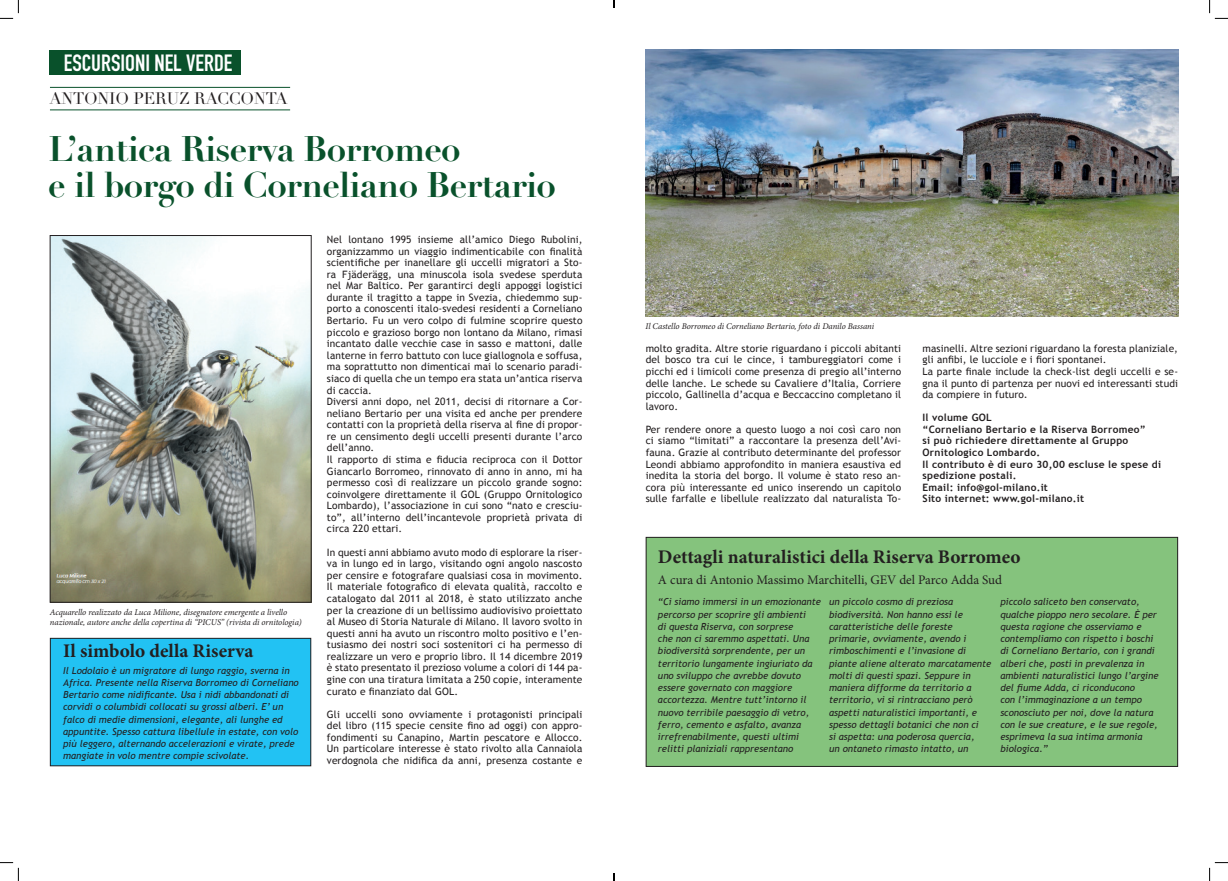
<style>
.page{position:relative;width:1228px;height:881px;background:#fff}
.page>*{position:absolute;margin:0;border:0;box-sizing:border-box;transform-origin:0 0}
.t1{font:700 35px "Didot LT Std";letter-spacing:-.02em;color:#09512b}
.t2{font:700 23.19px "DIN Condensed";color:#fff}
.t3{font:700 19.25px "Minion Pro";color:#231f20}
.t4{font:16.36px "Didot LT Std";letter-spacing:-.01em;color:#231f20}
.t5{font:13.12px "Minion Pro";letter-spacing:-.005em;color:#231f20}
.t6{font:10.15px/11.5px "Trebuchet MS";letter-spacing:.01em;color:#231f20;text-align:justify}
.t7{font:700 10.15px/11.5px "Trebuchet MS";letter-spacing:.025em;color:#231f20}
.t8{font:italic 9.62px/12.2px "Trebuchet MS";color:#231f20}
.t9{font:italic 8.75px "Minion Pro";letter-spacing:-.005em;color:#231f20}
.s1{font-style:italic}
</style>
<div class="page">
<hr style="left:50px;top:87px;width:240px;height:1px;background:#09512b">
<hr style="left:50px;top:109px;width:240px;height:1px;background:#09512b">
<div style="left:49px;top:50px;width:191px;height:24px;background:#09512b"></div>
<img style="left:645px;top:50px;width:532px;height:266px">
<div style="left:646px;top:537px;width:531px;height:229px;background:#85c37d"></div>
<div style="left:645px;top:536px;width:532px;height:230px;border:1px solid #231f20"></div>
<img style="left:52px;top:237px;width:257px;height:363px">
<div style="left:50px;top:235px;width:261px;height:367px;border:1px solid #231f20"></div>
<div style="left:50px;top:638px;width:261px;height:127px;background:#22c2f3"></div>
<div style="left:50px;top:637px;width:261px;height:128px;border:1px solid #231f20"></div>
<svg style="left:0;top:0;width:19px;height:19px"></svg>
<svg style="left:0;top:862px;width:19px;height:18px"></svg>
<svg style="left:1209px;top:0;width:18px;height:19px"></svg>
<svg style="left:1209px;top:862px;width:18px;height:18px"></svg>
<svg style="left:613px;top:0;width:2px;height:8px"></svg>
<svg style="left:613px;top:873px;width:2px;height:7px"></svg>
<p class="t2" style="left:64px;top:47px;width:170px">ESCURSIONI NEL VERDE</p>
<p class="t4" style="left:49px;top:89px;width:240px">ANTONIO PERUZ RACCONTA</p>
<p class="t1" style="left:48px;top:127px;width:414px">L’antica Riserva Borromeo</p>
<p class="t1" style="left:48px;top:163px;width:509px">e il borgo di Corneliano Bertario</p>
<p class="t9" style="left:50px;top:605px;width:239px">Acquarello realizzato da Luca Milione, disegnatore emergente a livello</p>
<p class="t9" style="left:50px;top:616px;width:253px">nazionale, autore anche della copertina di “PICUS” (rivista di ornitologia)</p>
<p class="t3" style="left:63px;top:637px;width:192px">Il simbolo della Riserva</p>
<p class="t8" style="left:63px;top:663px;width:237px">Il Lodolaio è un migratore di lungo raggio, sverna in Africa. Presente nella Riserva Borromeo di Corneliano Bertario come nidificante. Usa i nidi abbandonati di corvidi o columbidi collocati su grossi alberi. E’ un falco di medie dimensioni, elegante, ali lunghe ed appuntite. Spesso cattura libellule in estate, con volo più leggero, alternando accelerazioni e virate, prede mangiate in volo mentre compie scivolate.</p>
<p class="t6" style="left:327px;top:234px;width:257px">Nel lontano 1995 insieme all’amico Diego Rubolini, organizzammo un viaggio indimenticabile con finalità scientifiche per inanellare gli uccelli migratori a Sto&shy;ra Fjäderägg, una minuscola isola svedese sperduta nel Mar Baltico. Per garantirci degli appoggi logistici durante il tragitto a tappe in Svezia, chiedemmo sup&shy;porto a conoscenti italo-svedesi residenti a Corneliano Bertario. Fu un vero colpo di fulmine scoprire questo piccolo e grazioso borgo non lontano da Milano, rimasi incantato dalle vecchie case in sasso e mattoni, dalle lanterne in ferro battuto con luce giallognola e soffusa, ma soprattutto non dimenticai mai lo scenario paradi&shy;siaco di quella che un tempo era stata un’antica riserva di caccia.</p>
<p class="t6" style="left:327px;top:395px;width:257px">Diversi anni dopo, nel 2011, decisi di ritornare a Cor&shy;neliano Bertario per una visita ed anche per prendere contatti con la proprietà della riserva al fine di propor&shy;re un censimento degli uccelli presenti durante l’arco dell’anno.</p>
<p class="t6" style="left:327px;top:453px;width:257px">Il rapporto di stima e fiducia reciproca con il Dottor Giancarlo Borromeo, rinnovato di anno in anno, mi ha permesso così di realizzare un piccolo grande sogno: coinvolgere direttamente il GOL (Gruppo Ornitologico Lombardo), l’associazione in cui sono “nato e cresciu&shy;to”, all’interno dell’incantevole proprietà privata di circa 220 ettari.</p>
<p class="t6" style="left:327px;top:546px;width:257px">In questi anni abbiamo avuto modo di esplorare la riser&shy;va in lungo ed in largo, visitando ogni angolo nascosto per censire e fotografare qualsiasi cosa in movimento.<br>Il materiale fotografico di elevata qualità, raccolto e catalogato dal 2011 al 2018, è stato utilizzato anche per la creazione di un bellissimo audiovisivo proiettato al Museo di Storia Naturale di Milano. Il lavoro svolto in questi anni ha avuto un riscontro molto positivo e l’en&shy;tusiasmo dei nostri soci sostenitori ci ha permesso di realizzare un vero e proprio libro. Il 14 dicembre 2019 è stato presentato il prezioso volume a colori di 144 pa&shy;gine con una tiratura limitata a 250 copie, interamente curato e finanziato dal GOL.</p>
<p class="t6" style="left:327px;top:708px;width:257px">Gli uccelli sono ovviamente i protagonisti principali del libro (115 specie censite fino ad oggi) con appro&shy;fondimenti su Canapino, Martin pescatore e Allocco.<br>Un particolare interesse è stato rivolto alla Cannaiola verdognola che nidifica da anni, presenza costante e</p>
<p class="t9" style="left:645px;top:320px;width:230px">Il Castello Borromeo di Corneliano Bertario, foto di Danilo Bassani</p>
<p class="t6" style="left:645px;top:342px;width:257px">molto gradita. Altre storie riguardano i piccoli abitanti del bosco tra cui le cince, i tambureggiatori come i picchi ed i limicoli come presenza di pregio all’interno delle lanche. Le schede su Cavaliere d’Italia, Corriere piccolo, Gallinella d’acqua e Beccaccino completano il lavoro.</p>
<p class="t6" style="left:645px;top:423px;width:257px">Per rendere onore a questo luogo a noi così caro non ci siamo “limitati” a raccontare la presenza dell’Avi&shy;fauna. Grazie al contributo determinante del professor Leondi abbiamo approfondito in maniera esaustiva ed inedita la storia del borgo. Il volume è stato reso an&shy;cora più interessante ed unico inserendo un capitolo sulle farfalle e libellule realizzato dal naturalista To-</p>
<p class="t6" style="left:922px;top:342px;width:257px">masinelli. Altre sezioni riguardano la foresta planiziale, gli anfibi, le lucciole e i fiori spontanei.</p>
<p class="t6" style="left:922px;top:365px;width:257px">La parte finale include la check-list degli uccelli e se&shy;gna il punto di partenza per nuovi ed interessanti studi da compiere in futuro<span class="s1">.</span></p>
<p class="t7" style="left:922px;top:411px;width:71px">Il volume GOL</p>
<p class="t7" style="left:922px;top:423px;width:225px">“Corneliano Bertario e la Riserva Borromeo”</p>
<p class="t7" style="left:922px;top:435px;width:207px">si può richiedere direttamente al Gruppo<br>Ornitologico Lombardo.</p>
<p class="t7" style="left:922px;top:458px;width:240px">Il contributo è di euro 30,00 escluse le spese di spedizione postali.</p>
<p class="t7" style="left:922px;top:481px;width:127px">Email: info@gol-milano.it</p>
<p class="t7" style="left:922px;top:492px;width:163px">Sito internet: www.gol-milano.it</p>
<p class="t3" style="left:658px;top:543px;width:364px">Dettagli naturalistici della Riserva Borromeo</p>
<p class="t5" style="left:658px;top:570px;width:345px">A cura di Antonio Massimo Marchitelli, GEV del Parco Adda Sud</p>
<p class="t8" style="left:658px;top:595px;width:164px">“Ci siamo immersi in un emozionante percorso per scoprire gli ambienti<br>di questa Riserva, con sorprese<br>che non ci saremmo aspettati. Una biodiversità sorprendente, per un territorio lungamente ingiuriato da uno sviluppo che avrebbe dovuto essere governato con maggiore accortezza. Mentre tutt’intorno il nuovo terribile paesaggio di vetro, ferro, cemento e asfalto, avanza irrefrenabilmente, questi ultimi relitti planiziali rappresentano</p>
<p class="t8" style="left:829px;top:595px;width:164px">un piccolo cosmo di preziosa biodiversità. Non hanno essi le caratteristiche delle foreste primarie, ovviamente, avendo i rimboschimenti e l’invasione di piante aliene alterato marcatamente molti di questi spazi. Seppure in maniera difforme da territorio a territorio, vi si rintracciano però aspetti naturalistici importanti, e spesso dettagli botanici che non ci<br>si aspetta: una poderosa quercia,<br>un ontaneto rimasto intatto, un</p>
<p class="t8" style="left:1000px;top:595px;width:160px">piccolo saliceto ben conservato, qualche pioppo nero secolare. È per questa ragione che osserviamo e contempliamo con rispetto i boschi di Corneliano Bertario, con i grandi alberi che, posti in prevalenza in ambienti naturalistici lungo l’argine del fiume Adda, ci riconducono<br>con l’immaginazione a un tempo sconosciuto per noi, dove la natura con le sue creature, e le sue regole, esprimeva la sua intima armonia biologica.”</p>
</div>
